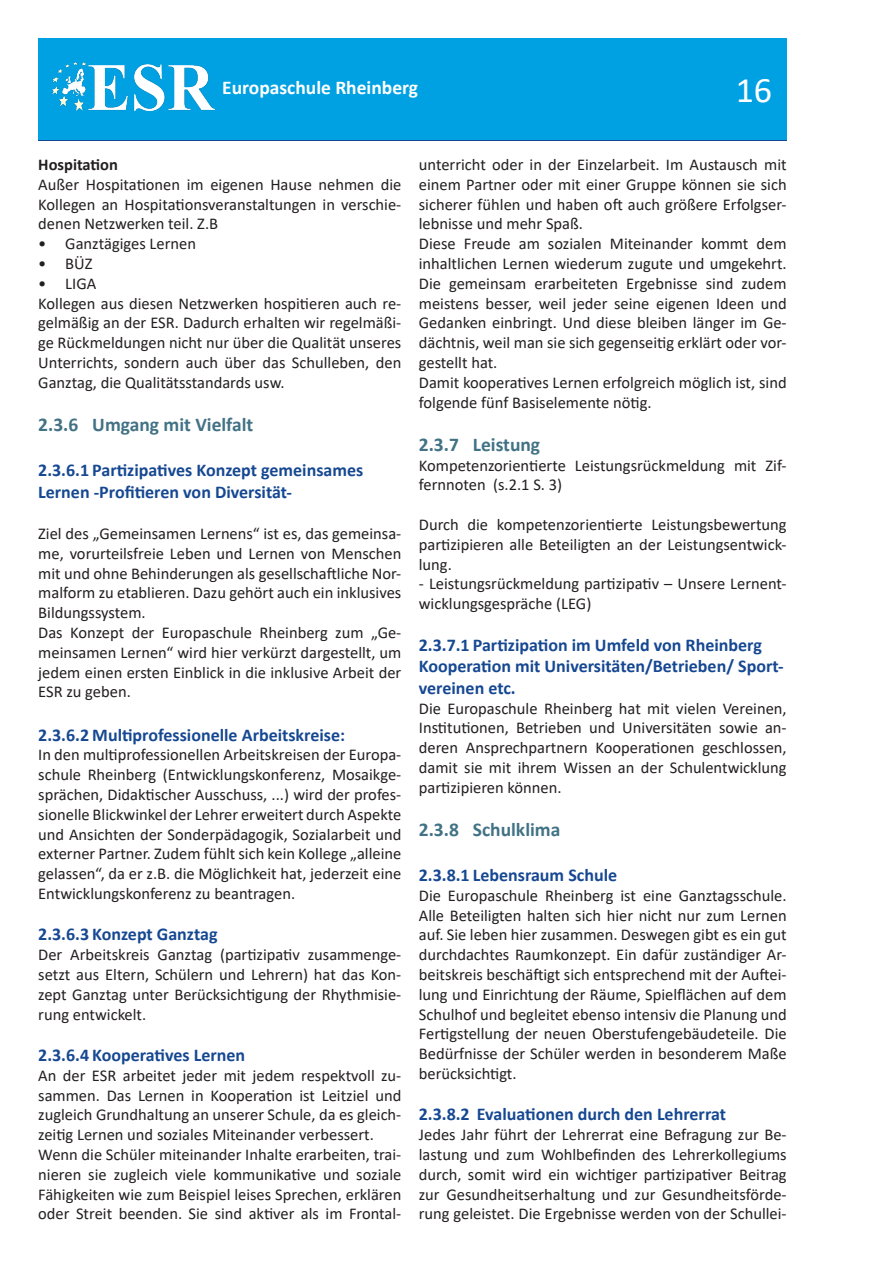
<style>
.page{position:relative;width:893px;height:1263px;background:#fff}
.page>*{position:absolute;margin:0;border:0;box-sizing:border-box;transform-origin:0 0}
.t1{font:36px "Calibri";color:#fff}
.überschrift_3{font:700 19.5px "Calibri";color:#417285}
.t2{font:700 19.5px "Calibri";color:#fff}
.überschrift_4{font:700 18px/21.6px "Calibri";color:#164892}
.fließtext{font:16.5px/19.8px "Calibri";color:#231f20;text-align:justify}
.fließtext-2{font:700 16.5px "Calibri";color:#231f20}
</style>
<div class="page">
<div style="left:38px;top:38px;width:749px;height:102px;background:#00a1e3"></div>
<img style="left:52px;top:63px;width:163px;height:47px">
<p class="t2" style="left:222px;top:74px;width:197px">Europaschule Rheinberg</p>
<h1 class="t1" style="left:736px;top:65px;width:38px">16</h1>
<p class="t2" style="left:219px;top:74px;width:197px">Europaschule Rheinberg</p>
<p class="fließtext-2" style="left:38px;top:153px;width:81px">Hospitation</p>
<p class="fließtext" style="left:38px;top:174px;width:365px">Außer Hospitationen im eigenen Hause nehmen die Kollegen an Hospitationsveranstaltungen in verschie&shy;denen Netzwerken teil. Z.B</p>
<p class="fließtext" style="left:38px;top:233px;width:159px">• Ganztägiges Lernen</p>
<p class="fließtext" style="left:38px;top:253px;width:56px">• BÜZ</p>
<p class="fließtext" style="left:38px;top:273px;width:60px">• LIGA</p>
<p class="fließtext" style="left:38px;top:293px;width:365px">Kollegen aus diesen Netzwerken hospitieren auch re&shy;gelmäßig an der ESR. Dadurch erhalten wir regelmäßi&shy;ge Rückmeldungen nicht nur über die Qualität unseres Unterrichts, sondern auch über das Schulleben, den Ganztag, die Qualitätsstandards usw.</p>
<p class="überschrift_3" style="left:38px;top:411px;width:217px">2.3.6 Umgang mit Vielfalt</p>
<p class="überschrift_4" style="left:38px;top:459px;width:326px">2.3.6.1 Partizipatives Konzept gemeinsames<br>Lernen -Profitieren von Diversität-</p>
<p class="fließtext" style="left:38px;top:523px;width:365px">Ziel des „Gemeinsamen Lernens“ ist es, das gemeinsa&shy;me, vorurteilsfreie Leben und Lernen von Menschen mit und ohne Behinderungen als gesellschaftliche Nor&shy;malform zu etablieren. Dazu gehört auch ein inklusives Bildungssystem.</p>
<p class="fließtext" style="left:38px;top:622px;width:365px">Das Konzept der Europaschule Rheinberg zum „Ge&shy;meinsamen Lernen“ wird hier verkürzt dargestellt, um jedem einen ersten Einblick in die inklusive Arbeit der ESR zu geben.</p>
<p class="überschrift_4" style="left:38px;top:723px;width:308px">2.3.6.2 Multiprofessionelle Arbeitskreise:</p>
<p class="fließtext" style="left:38px;top:744px;width:365px">In den multiprofessionellen Arbeitskreisen der Europa&shy;schule Rheinberg (Entwicklungskonferenz, Mosaikge&shy;sprächen, Didaktischer Ausschuss, ...) wird der profes&shy;sionelle Blickwinkel der Lehrer erweitert durch Aspekte und Ansichten der Sonderpädagogik, Sozialarbeit und externer Partner. Zudem fühlt sich kein Kollege „alleine gelassen“, da er z.B. die Möglichkeit hat, jederzeit eine Entwicklungskonferenz zu beantragen.</p>
<p class="überschrift_4" style="left:38px;top:923px;width:181px">2.3.6.3 Konzept Ganztag</p>
<p class="fließtext" style="left:38px;top:944px;width:365px">Der Arbeitskreis Ganztag (partizipativ zusammenge&shy;setzt aus Eltern, Schülern und Lehrern) hat das Kon&shy;zept Ganztag unter Berücksichtigung der Rhythmisie&shy;rung entwickelt.</p>
<p class="überschrift_4" style="left:38px;top:1044px;width:208px">2.3.6.4 Kooperatives Lernen</p>
<p class="fließtext" style="left:38px;top:1065px;width:365px">An der ESR arbeitet jeder mit jedem respektvoll zu&shy;sammen. Das Lernen in Kooperation ist Leitziel und zugleich Grundhaltung an unserer Schule, da es gleich&shy;zeitig Lernen und soziales Miteinander verbessert.</p>
<p class="fließtext" style="left:38px;top:1144px;width:365px">Wenn die Schüler miteinander Inhalte erarbeiten, trai&shy;nieren sie zugleich viele kommunikative und soziale Fähigkeiten wie zum Beispiel leises Sprechen, erklären oder Streit beenden. Sie sind aktiver als im Frontal-</p>
<p class="fließtext" style="left:419px;top:154px;width:369px">unterricht oder in der Einzelarbeit. Im Austausch mit einem Partner oder mit einer Gruppe können sie sich sicherer fühlen und haben oft auch größere Erfolgser&shy;lebnisse und mehr Spaß.</p>
<p class="fließtext" style="left:419px;top:233px;width:369px">Diese Freude am sozialen Miteinander kommt dem inhaltlichen Lernen wiederum zugute und umgekehrt.<br>Die gemeinsam erarbeiteten Ergebnisse sind zudem meistens besser, weil jeder seine eigenen Ideen und Gedanken einbringt. Und diese bleiben länger im Ge&shy;dächtnis, weil man sie sich gegenseitig erklärt oder vor&shy;gestellt hat.</p>
<p class="fließtext" style="left:419px;top:372px;width:369px">Damit kooperatives Lernen erfolgreich möglich ist, sind folgende fünf Basiselemente nötig.</p>
<p class="überschrift_3" style="left:419px;top:430px;width:123px">2.3.7 Leistung</p>
<p class="fließtext" style="left:419px;top:455px;width:369px">Kompetenzorientierte Leistungsrückmeldung mit Zif&shy;fernnoten (s.2.1 S. 3)</p>
<p class="fließtext" style="left:419px;top:514px;width:369px">Durch die kompetenzorientierte Leistungsbewertung partizipieren alle Beteiligten an der Leistungsentwick&shy;lung.</p>
<p class="fließtext" style="left:419px;top:573px;width:369px">- Leistungsrückmeldung partizipativ – Unsere Lernent&shy;wicklungsgespräche (LEG)</p>
<p class="überschrift_4" style="left:419px;top:633px;width:366px">2.3.7.1 Partizipation im Umfeld von Rheinberg<br>Kooperation mit Universitäten/Betrieben/ Sport&shy;vereinen etc.</p>
<p class="fließtext" style="left:419px;top:698px;width:369px">Die Europaschule Rheinberg hat mit vielen Vereinen, Institutionen, Betrieben und Universitäten sowie an&shy;deren Ansprechpartnern Kooperationen geschlossen, damit sie mit ihrem Wissen an der Schulentwicklung partizipieren können.</p>
<p class="überschrift_3" style="left:419px;top:816px;width:143px">2.3.8 Schulklima</p>
<p class="überschrift_4" style="left:419px;top:864px;width:200px">2.3.8.1 Lebensraum Schule</p>
<p class="fließtext" style="left:419px;top:885px;width:369px">Die Europaschule Rheinberg ist eine Ganztagsschule.<br>Alle Beteiligten halten sich hier nicht nur zum Lernen auf. Sie leben hier zusammen. Deswegen gibt es ein gut durchdachtes Raumkonzept. Ein dafür zuständiger Ar&shy;beitskreis beschäftigt sich entsprechend mit der Auftei&shy;lung und Einrichtung der Räume, Spielflächen auf dem Schulhof und begleitet ebenso intensiv die Planung und Fertigstellung der neuen Oberstufengebäudeteile. Die Bedürfnisse der Schüler werden in besonderem Maße berücksichtigt.</p>
<p class="überschrift_4" style="left:419px;top:1103px;width:309px">2.3.8.2 Evaluationen durch den Lehrerrat</p>
<p class="fließtext" style="left:419px;top:1124px;width:369px">Jedes Jahr führt der Lehrerrat eine Befragung zur Be&shy;lastung und zum Wohlbefinden des Lehrerkollegiums durch, somit wird ein wichtiger partizipativer Beitrag zur Gesundheitserhaltung und zur Gesundheitsförde&shy;rung geleistet. Die Ergebnisse werden von der Schullei-</p>
</div>
